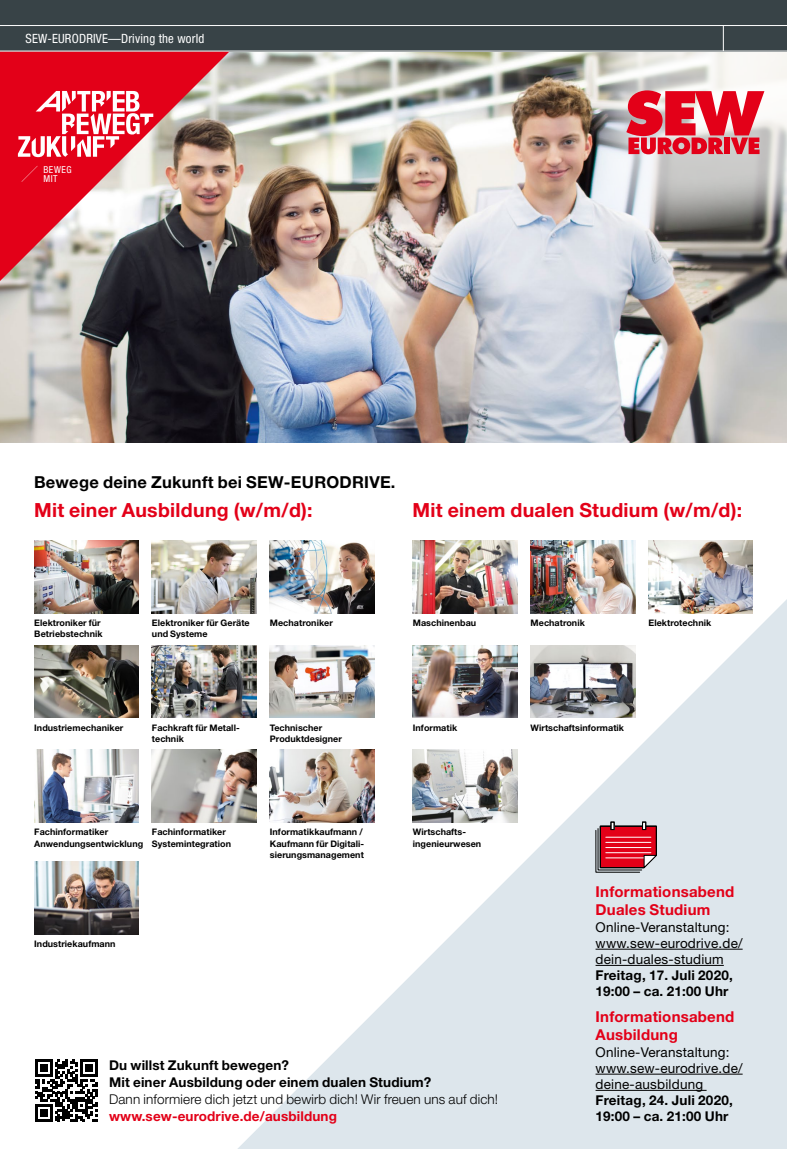
<style>
.page{position:relative;width:787px;height:1149px;background:#fff}
.page>*{position:absolute;margin:0;border:0;box-sizing:border-box;transform-origin:0 0}
._45_Light___13pt_6mm{font:700 19.5px "Helvetica Neue LT Pro";letter-spacing:.015em;color:#e30018}
._45_Light___13pt_6mm-2{font:700 16.5px "Helvetica Neue LT Pro";letter-spacing:.015em;color:#000}
._45_Light___13pt_6mm-3{font:700 15px/18px "Helvetica Neue LT Pro";letter-spacing:.015em;color:#e30018}
._45_Light___9pt_4mm{font:300 13.5px/17.2px "Helvetica Neue LT Pro";letter-spacing:.01em;color:#000}
._45_Light___13pt_6mm-4{font:13.5px/16.2px "Helvetica Neue LT Pro";letter-spacing:.015em;color:#000}
._45_Light___13pt_6mm-5{font:700 13.5px/16.2px "Helvetica Neue LT Pro";letter-spacing:.015em;color:#000}
._45_Light___9pt_4mm-2{font:700 13.5px "Helvetica Neue LT Pro";letter-spacing:.01em;color:#000}
.Navi{font:condensed 12.75px "Helvetica Neue LT Pro";letter-spacing:.015em;color:#fff}
._45_Light___9pt_4mm-3{font:condensed 9.6px "Helvetica Neue LT Pro";letter-spacing:.055em;color:#fff}
.t1{font:700 9px/11.2px "Helvetica Neue LT Pro";letter-spacing:.005em;color:#000}
.s1{font-weight:700}
.s2{font-weight:700;color:#e30018}
</style>
<div class="page">
<svg style="left:222px;top:442px;width:565px;height:706px"></svg>
<img style="left:0;top:52px;width:787px;height:390px">
<img style="left:570px;top:52px;width:217px;height:190px">
<div style="left:0;top:0;width:787px;height:51px;background:#384347"></div>
<svg style="left:723px;top:26px;width:1px;height:25px"></svg>
<svg style="left:626px;top:90px;width:138px;height:64px"></svg>
<img style="left:0;top:52px;width:229px;height:229px">
<svg style="left:18px;top:91px;width:135px;height:66px"></svg>
<svg style="left:21px;top:166px;width:17px;height:16px"></svg>
<hr style="left:0;top:25px;width:787px;height:1px;background:#fff">
<img style="left:152px;top:540px;width:104px;height:73px">
<img style="left:270px;top:645px;width:104px;height:72px">
<img style="left:152px;top:645px;width:104px;height:72px">
<img style="left:270px;top:540px;width:104px;height:73px">
<img style="left:34px;top:540px;width:105px;height:73px">
<img style="left:34px;top:645px;width:105px;height:72px">
<img style="left:152px;top:749px;width:104px;height:73px">
<img style="left:34px;top:861px;width:105px;height:72px">
<img style="left:34px;top:749px;width:105px;height:73px">
<img style="left:270px;top:749px;width:104px;height:73px">
<img style="left:412px;top:645px;width:105px;height:72px">
<img style="left:412px;top:749px;width:105px;height:73px">
<img style="left:530px;top:645px;width:105px;height:72px">
<img style="left:412px;top:540px;width:105px;height:73px">
<img style="left:648px;top:540px;width:105px;height:73px">
<img style="left:530px;top:540px;width:105px;height:73px">
<svg style="left:35px;top:1059px;width:62px;height:62px"></svg>
<hr style="left:595px;top:948px;width:147px;height:1px;background:#000">
<hr style="left:595px;top:964px;width:128px;height:1px;background:#000">
<svg style="left:595px;top:821px;width:63px;height:51px"></svg>
<hr style="left:595px;top:1073px;width:147px;height:1px;background:#000">
<hr style="left:595px;top:1089px;width:111px;height:1px;background:#000">
<p class="Navi" style="left:26px;top:31px;width:180px">SEW-EURODRIVE—Driving the world</p>
<p class="_45_Light___9pt_4mm-3" style="left:43px;top:164px;width:30px">BEWEG</p>
<p class="_45_Light___9pt_4mm-3" style="left:43px;top:173px;width:16px">MIT</p>
<p class="_45_Light___13pt_6mm-2" style="left:34px;top:472px;width:363px">Bewege deine Zukunft bei SEW-EURODRIVE.</p>
<p class="_45_Light___13pt_6mm" style="left:34px;top:497px;width:280px">Mit einer Ausbildung (w/m/d):</p>
<p class="_45_Light___13pt_6mm" style="left:412px;top:497px;width:331px">Mit einem dualen Studium (w/m/d):</p>
<p class="t1" style="left:152px;top:616px;width:99px">Elektroniker für Geräte und Systeme</p>
<p class="t1" style="left:34px;top:616px;width:68px">Elektroniker für</p>
<p class="t1" style="left:270px;top:616px;width:65px">Mechatroniker</p>
<p class="t1" style="left:34px;top:627px;width:70px">Betriebstechnik</p>
<p class="t1" style="left:413px;top:616px;width:65px">Maschinenbau</p>
<p class="t1" style="left:530px;top:616px;width:56px">Mechatronik</p>
<p class="t1" style="left:648px;top:616px;width:64px">Elektrotechnik</p>
<p class="t1" style="left:34px;top:721px;width:91px">Industriemechaniker</p>
<p class="t1" style="left:152px;top:721px;width:89px">Fachkraft für Metall&shy;technik</p>
<p class="t1" style="left:270px;top:721px;width:73px">Technischer<br>Produktdesigner</p>
<p class="t1" style="left:413px;top:721px;width:46px">Informatik</p>
<p class="t1" style="left:530px;top:721px;width:95px">Wirtschaftsinformatik</p>
<p class="t1" style="left:34px;top:826px;width:110px">Fachinformatiker<br>Anwendungsentwicklung</p>
<p class="t1" style="left:270px;top:826px;width:96px">Informatikkaufmann /<br>Kaufmann für Digitali&shy;sierungsmanagement</p>
<p class="t1" style="left:152px;top:826px;width:81px">Fachinformatiker<br>Systemintegration</p>
<p class="t1" style="left:413px;top:826px;width:70px">Wirtschafts&shy;ingenieurwesen</p>
<p class="t1" style="left:34px;top:937px;width:83px">Industriekaufmann</p>
<p class="_45_Light___9pt_4mm-2" style="left:109px;top:1055px;width:181px">Du willst Zukunft bewegen?</p>
<p class="_45_Light___9pt_4mm" style="left:109px;top:1072px;width:390px"><span class="s1">Mit einer Ausbildung oder einem dualen Studium?<br></span>Dann informiere dich jetzt und bewirb dich! Wir freuen uns auf dich! <span class="s2">www.sew-eurodrive.de/ausbildung</span></p>
<p class="_45_Light___13pt_6mm-3" style="left:595px;top:882px;width:140px">Informationsabend<br>Duales Studium</p>
<p class="_45_Light___13pt_6mm-4" style="left:595px;top:918px;width:149px">Online-Veranstaltung: www.sew-eurodrive.de/ dein-duales-studium</p>
<p class="_45_Light___13pt_6mm-5" style="left:595px;top:966px;width:139px">Freitag, 17. Juli 2020,<br>19:00 – ca. 21:00 Uhr</p>
<p class="_45_Light___13pt_6mm-3" style="left:595px;top:1007px;width:140px">Informationsabend<br>Ausbildung</p>
<p class="_45_Light___13pt_6mm-4" style="left:595px;top:1042px;width:149px">Online-Veranstaltung: www.sew-eurodrive.de/ deine-ausbildung</p>
<p class="_45_Light___13pt_6mm-5" style="left:595px;top:1091px;width:139px">Freitag, 24. Juli 2020,<br>19:00 – ca. 21:00 Uhr</p>
</div>
